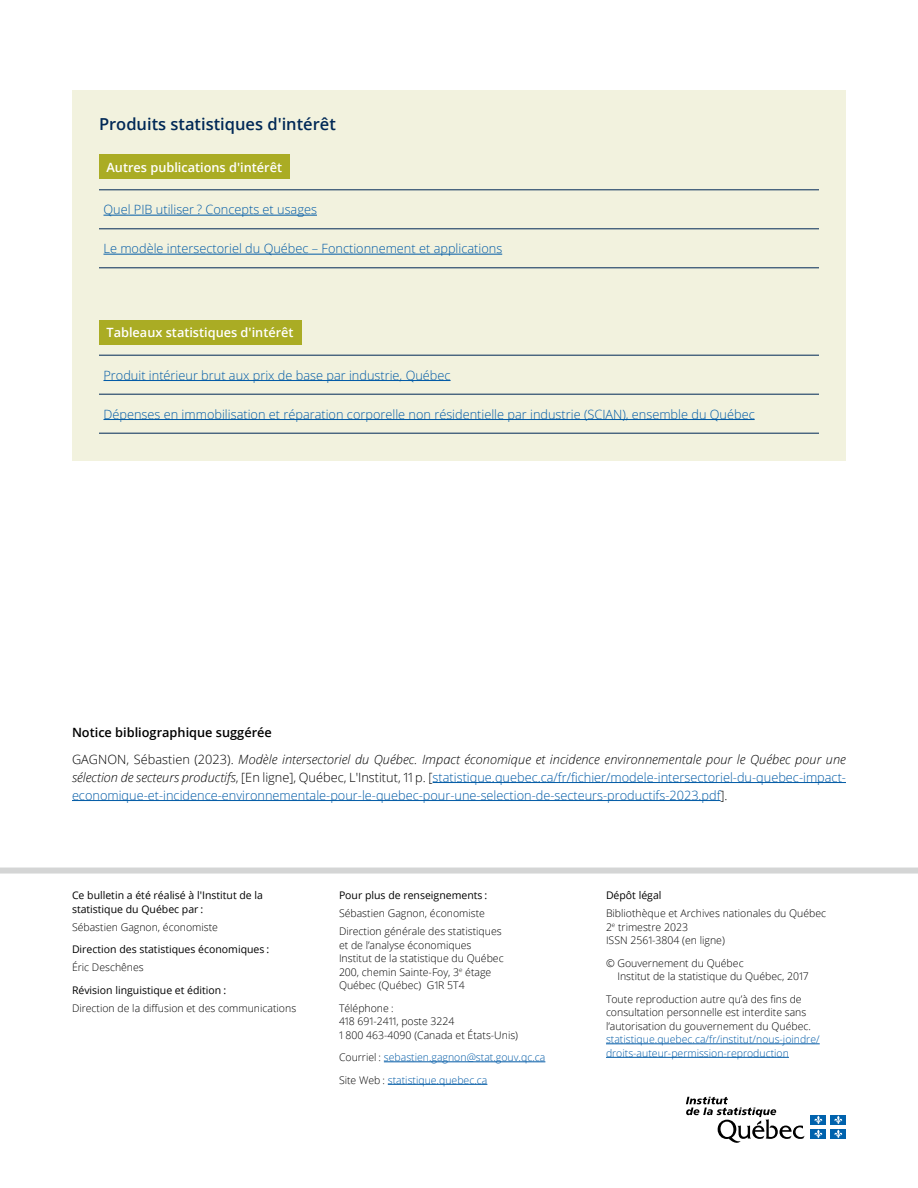
<style>
.page{position:relative;width:918px;height:1188px;background:#fff}
.page>*{position:absolute;margin:0;border:0;box-sizing:border-box;transform-origin:0 0}
.t1{font:600 16.5px "Open Sans";color:#002856}
.t2{font:300 12.75px/18px "Open Sans";color:#005aa6}
.t3{font:italic 300 12.75px/27px "Open Sans";letter-spacing:.005em;color:#000}
.t4{font:600 12.75px "Open Sans";color:#fff}
.t5{font:300 10.5px/13.5px "Open Sans";color:#000}
.t6{font:10.5px/13.5px "Open Sans";color:#000}
.t7{font:300 10.5px/22.5px "Open Sans";color:#005aa6}
.s1{font-weight:600;font-style:normal}
.s2{font-style:normal}
.s3{font-style:italic;color:#000}
.s4{color:#000}
</style>
<div class="page">
<hr style="left:384px;top:1062px;width:161px;height:1px;background:#005aa6">
<hr style="left:388px;top:1084px;width:99px;height:1px;background:#005aa6">
<hr style="left:606px;top:1044px;width:214px;height:1px;background:#005aa6">
<hr style="left:606px;top:1057px;width:183px;height:1px;background:#005aa6">
<div style="left:0;top:868px;width:918px;height:6px;background:#d4d5d5"></div>
<hr style="left:433px;top:782px;width:413px;height:1px;background:#005aa6">
<hr style="left:72px;top:800px;width:649px;height:1px;background:#005aa6">
<div style="left:72px;top:90px;width:774px;height:371px;background:#f2f2de"></div>
<div style="left:99px;top:154px;width:191px;height:25px;background:#aaac24"></div>
<div style="left:99px;top:320px;width:202px;height:25px;background:#aaac24"></div>
<hr style="left:99px;top:190px;width:720px;height:1px;background:#002856">
<hr style="left:99px;top:229px;width:720px;height:1px;background:#002856">
<hr style="left:99px;top:268px;width:720px;height:1px;background:#002856">
<hr style="left:104px;top:215px;width:213px;height:1px;background:#005aa6">
<hr style="left:104px;top:254px;width:398px;height:1px;background:#005aa6">
<hr style="left:99px;top:355px;width:720px;height:1px;background:#002856">
<hr style="left:99px;top:394px;width:720px;height:1px;background:#002856">
<hr style="left:99px;top:433px;width:720px;height:1px;background:#002856">
<hr style="left:104px;top:380px;width:347px;height:1px;background:#005aa6">
<hr style="left:104px;top:419px;width:651px;height:1px;background:#005aa6">
<svg style="left:686px;top:1097px;width:119px;height:46px"></svg>
<div style="left:811px;top:1115px;width:15px;height:10px;background:#0062ad"></div>
<svg style="left:814px;top:1116px;width:9px;height:8px"></svg>
<div style="left:831px;top:1115px;width:15px;height:10px;background:#0062ad"></div>
<svg style="left:834px;top:1116px;width:8px;height:8px"></svg>
<div style="left:811px;top:1129px;width:15px;height:10px;background:#0062ad"></div>
<svg style="left:814px;top:1130px;width:9px;height:8px"></svg>
<div style="left:831px;top:1129px;width:15px;height:10px;background:#0062ad"></div>
<svg style="left:834px;top:1130px;width:8px;height:8px"></svg>
<h1 class="t1" style="left:99px;top:112px;width:238px">Produits statistiques d'intérêt</h1>
<p class="t4" style="left:106px;top:158px;width:177px">Autres publications d'intérêt</p>
<p class="t2" style="left:104px;top:200px;width:215px">Quel PIB utiliser ? Concepts et usages</p>
<p class="t2" style="left:104px;top:239px;width:400px">Le modèle intersectoriel du Québec – Fonctionnement et applications</p>
<p class="t4" style="left:106px;top:324px;width:189px">Tableaux statistiques d'intérêt</p>
<p class="t2" style="left:104px;top:366px;width:349px">Produit intérieur brut aux prix de base par industrie, Québec</p>
<p class="t2" style="left:104px;top:405px;width:653px">Dépenses en immobilisation et réparation corporelle non résidentielle par industrie (SCIAN), ensemble du Québec</p>
<p class="t3" style="left:72px;top:718px;width:775px"><span class="s1">Notice bibliographique suggérée<br></span><span class="s2">GAGNON, Sébastien (2023).</span> Modèle intersectoriel du Québec. Impact économique et incidence environnementale pour le Québec pour une</p>
<p class="t2" style="left:72px;top:768px;width:776px"><span class="s3">sélection de secteurs productifs</span><span class="s4">, [En ligne], Québec, L'Institut, 11 p. [</span>statistique.quebec.ca/fr/fichier/modele-intersectoriel-du-quebec-impact&shy;economique-et-incidence-environnementale-pour-le-quebec-pour-une-selection-de-secteurs-productifs-2023.pdf<span class="s4">].</span></p>
<p class="t6" style="left:72px;top:888px;width:193px">Ce bulletin a été réalisé à l'Institut de la statistique du Québec par :</p>
<p class="t5" style="left:72px;top:920px;width:148px">Sébastien Gagnon, économiste</p>
<p class="t6" style="left:72px;top:942px;width:199px">Direction des statistiques économiques :</p>
<p class="t5" style="left:72px;top:960px;width:73px">Éric Deschênes</p>
<p class="t6" style="left:72px;top:983px;width:156px">Révision linguistique et édition :</p>
<p class="t5" style="left:72px;top:1001px;width:226px">Direction de la diffusion et des communications</p>
<p class="t6" style="left:339px;top:888px;width:150px">Pour plus de renseignements :</p>
<p class="t5" style="left:339px;top:904px;width:164px;line-height:18px">Sébastien Gagnon, économiste<br>Direction générale des statistiques</p>
<p class="t5" style="left:339px;top:938px;width:166px">et de l’analyse économiques<br>Institut de la statistique du Québec<br>200, chemin Sainte-Foy, 3<sup>e</sup> étage<br>Québec (Québec) G1R 5T4</p>
<p class="t5" style="left:339px;top:1001px;width:181px">Téléphone :<br>418 691-2411, poste 3224<br>1 800 463-4090 (Canada et États-Unis)</p>
<p class="t7" style="left:339px;top:1046px;width:208px"><span class="s4">Courriel :</span> sebastien.gagnon@stat.gouv.qc.ca<br><span class="s4">Site Web :</span> statistique.quebec.ca</p>
<p class="t6" style="left:606px;top:888px;width:57px">Dépôt légal</p>
<p class="t5" style="left:606px;top:906px;width:222px">Bibliothèque et Archives nationales du Québec<br>2<sup>e</sup> trimestre 2023<br>ISSN 2561-3804 (en ligne)</p>
<p class="t5" style="left:617px;top:956px;width:193px;text-indent:-11px">© Gouvernement du Québec<br>Institut de la statistique du Québec, 2017</p>
<p class="t5" style="left:606px;top:992px;width:206px">Toute reproduction autre qu’à des fins de consultation personnelle est interdite sans l’autorisation du gouvernement du Québec.</p>
<p class="t7" style="left:606px;top:1032px;width:215px;line-height:13.5px">statistique.quebec.ca/fr/institut/nous-joindre/ droits-auteur-permission-reproduction</p>
</div>
